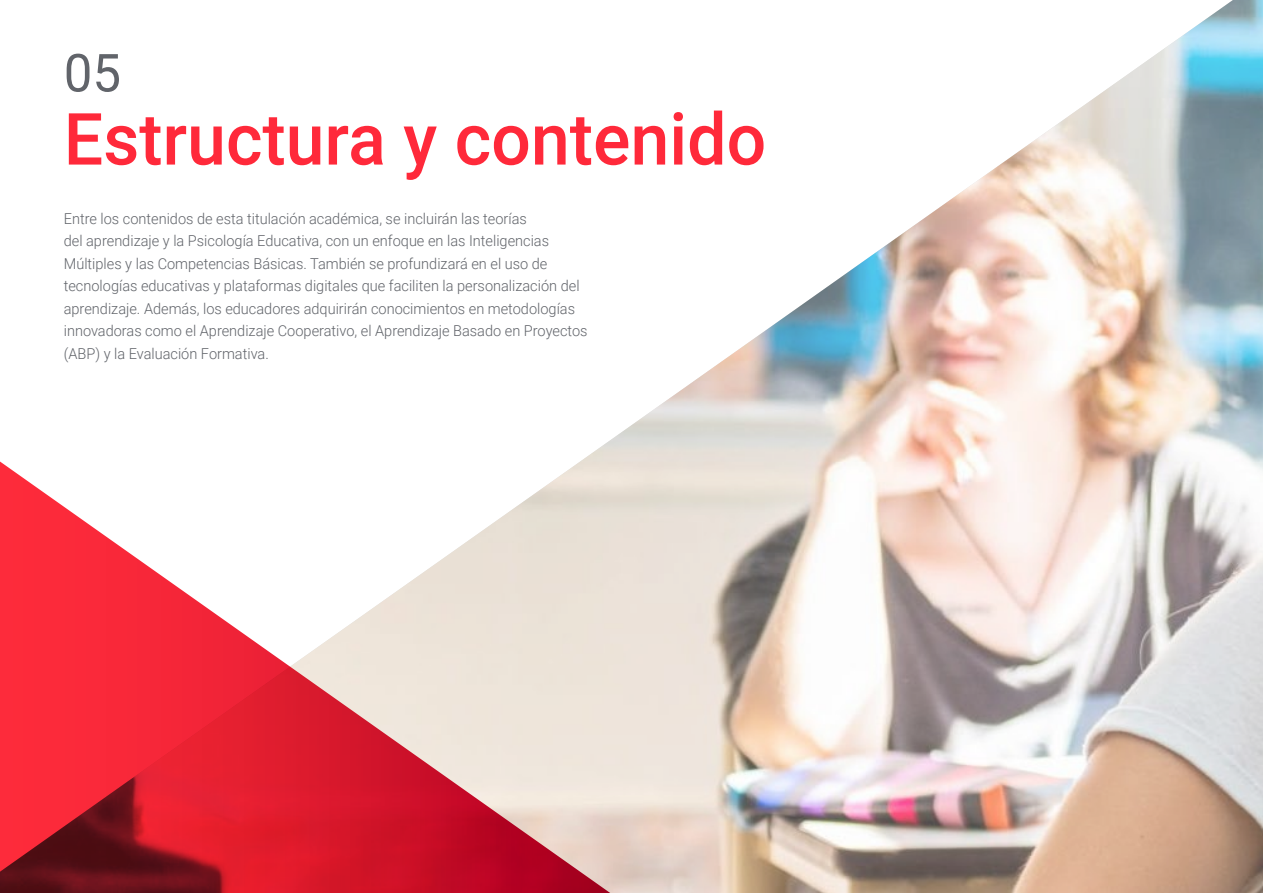
<style>
.page{position:relative;width:1263px;height:893px;background:#fff}
.page>*{position:absolute;margin:0;border:0;box-sizing:border-box;transform-origin:0 0}
.t1{font:500 72px "Roboto";color:#ff293a}
.t2{font:52.5px "Roboto";color:#61646a}
.t3{font:300 15px/22.5px "Roboto";color:#61646a}
</style>
<div class="page">
<img style="left:602px;top:0;width:661px;height:893px">
<svg style="left:0;top:446px;width:640px;height:447px"></svg>
<h2 class="t2" style="left:64px;top:36px;width:59px">05</h2>
<h1 class="t1" style="left:64px;top:89px;width:704px">Estructura y contenido</h1>
<p class="t3" style="left:64px;top:207px;width:525px">Entre los contenidos de esta titulación académica, se incluirán las teorías<br>del aprendizaje y la Psicología Educativa, con un enfoque en las Inteligencias Múltiples y las Competencias Básicas. También se profundizará en el uso de tecnologías educativas y plataformas digitales que faciliten la personalización del aprendizaje. Además, los educadores adquirirán conocimientos en metodologías innovadoras como el Aprendizaje Cooperativo, el Aprendizaje Basado en Proyectos (ABP) y la Evaluación Formativa.</p>
</div>
